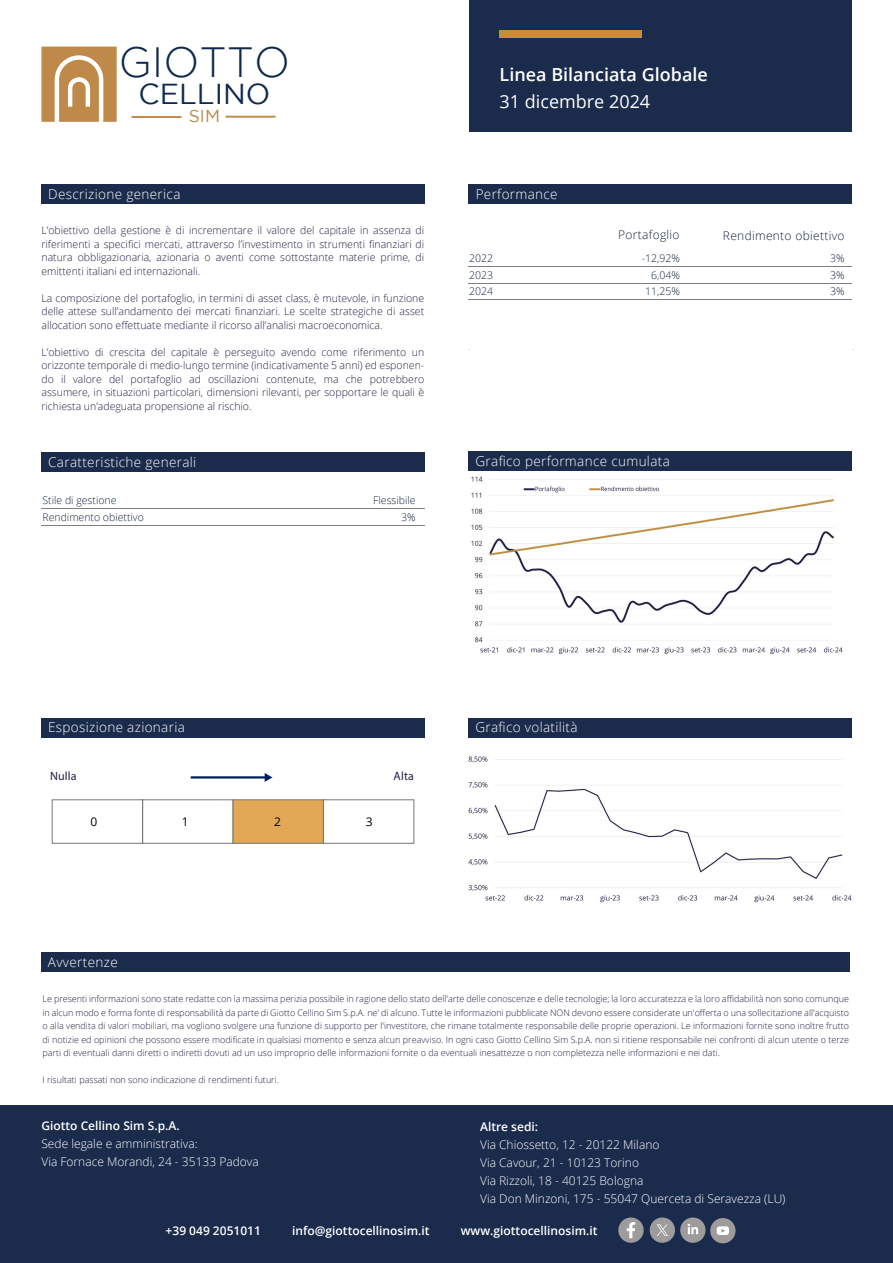
<style>
.page{position:relative;width:893px;height:1263px;background:#fff}
.page>*{position:absolute;margin:0;border:0;box-sizing:border-box;transform-origin:0 0}
.t1{font:300 42.3px "Gotham";color:#0e294d}
.t2{font:28.8px "Gotham";color:#0e294d}
.t3{font:600 18px "Open Sans";color:#fff}
.t4{font:18px "Open Sans";color:#fff}
.t5{font:17.25px "Gotham";color:#be8949}
.t6{font:300 13.5px "Open Sans";letter-spacing:.025em;color:#fff}
.t7{font:300 12px/18px "Open Sans";color:#fff}
.t8{font:600 12px "Open Sans";color:#fff}
.t9{font:300 12px "Open Sans";letter-spacing:.025em;color:#122342}
.t10{font:12px "Myriad Pro";letter-spacing:.01em;color:#212145}
.t11{font:12px "Open Sans";color:#000}
.t12{font:300 10.5px/13.5px "Open Sans";color:#212145;text-align:justify}
.t13{font:300 10.5px/16.5px "Open Sans";color:#122342;text-align:justify}
.t14{font:300 9px/13.5px "Open Sans";color:#212145;text-align:justify}
</style>
<div class="page">
<img style="left:0;top:0;width:893px;height:1106px">
<div style="left:0;top:1106px;width:893px;height:157px;background:#1a2b4c"></div>
<div style="left:680px;top:1217px;width:25px;height:26px;background:#9d9b9c;border-radius:50%"></div>
<svg style="left:688px;top:1224px;width:10px;height:10px"></svg>
<div style="left:710px;top:1218px;width:25px;height:25px;background:#9d9b9c;border-radius:50%"></div>
<svg style="left:717px;top:1226px;width:12px;height:9px"></svg>
<div style="left:618px;top:1217px;width:26px;height:26px;background:#9d9b9c;border-radius:50%"></div>
<svg style="left:627px;top:1222px;width:8px;height:16px"></svg>
<div style="left:650px;top:1217px;width:25px;height:26px;background:#9d9b9c;border-radius:50%"></div>
<svg style="left:657px;top:1224px;width:11px;height:12px"></svg>
<div style="left:41px;top:953px;width:808px;height:19px;background:#1a2b4c"></div>
<div style="left:469px;top:184px;width:383px;height:19px;background:#1a2b4c"></div>
<hr style="left:469px;top:266px;width:383px;height:1px;background:#7f7f7f">
<hr style="left:469px;top:283px;width:383px;height:1px;background:#7f7f7f">
<hr style="left:469px;top:299px;width:383px;height:1px;background:#7f7f7f">
<div style="left:41px;top:718px;width:383px;height:19px;background:#1a2b4c"></div>
<hr style="left:191px;top:776px;width:75px;height:2px;background:#00215d">
<svg style="left:265px;top:773px;width:7px;height:9px"></svg>
<div style="left:52px;top:799px;width:91px;height:45px;border:1px solid #777"></div>
<div style="left:142px;top:799px;width:91px;height:45px;border:1px solid #777"></div>
<div style="left:233px;top:799px;width:91px;height:45px;background:#e2a855;border:1px solid #777"></div>
<div style="left:323px;top:799px;width:91px;height:45px;border:1px solid #777"></div>
<div style="left:469px;top:452px;width:383px;height:19px;background:#1a2b4c"></div>
<img style="left:470px;top:473px;width:374px;height:189px">
<div style="left:41px;top:452px;width:383px;height:20px;background:#1a2b4c"></div>
<hr style="left:42px;top:508px;width:383px;height:1px;background:#7f7f7f">
<hr style="left:42px;top:525px;width:383px;height:1px;background:#7f7f7f">
<img style="left:466px;top:753px;width:389px;height:159px">
<div style="left:469px;top:718px;width:383px;height:19px;background:#1a2b4c"></div>
<div style="left:41px;top:185px;width:384px;height:19px;background:#1a2b4c"></div>
<div style="left:469px;top:0;width:382px;height:131px;background:#1a2b4c"></div>
<div style="left:499px;top:30px;width:142px;height:8px;background:#c68d41"></div>
<svg style="left:41px;top:47px;width:76px;height:75px"></svg>
<hr style="left:131px;top:116px;width:50px;height:2px;background:#be8949">
<hr style="left:226px;top:116px;width:49px;height:2px;background:#be8949">
<h1 class="t1" style="left:119px;top:39px;width:173px">GIOTTO</h1>
<h2 class="t2" style="left:138px;top:78px;width:133px">CELLINO</h2>
<h3 class="t5" style="left:189px;top:106px;width:33px">SIM</h3>
<h3 class="t6" style="left:48px;top:185px;width:134px">Descrizione generica</h3>
<p class="t12" style="left:41px;top:223px;width:384px">L’obiettivo della gestione è di incrementare il valore del capitale in assenza di riferimenti a specifici mercati, attraverso l’investimento in strumenti finanziari di natura obbligazionaria, azionaria o aventi come sottostante materie prime, di emittenti italiani ed internazionali.</p>
<p class="t12" style="left:41px;top:291px;width:384px">La composizione del portafoglio, in termini di asset class, è mutevole, in funzione delle attese sull’andamento dei mercati finanziari. Le scelte strategiche di asset allocation sono effettuate mediante il ricorso all’analisi macroeconomica.</p>
<p class="t12" style="left:41px;top:345px;width:384px">L’obiettivo di crescita del capitale è perseguito avendo come riferimento un orizzonte temporale di medio-lungo termine (indicativamente 5 anni) ed esponen&shy;do il valore del portafoglio ad oscillazioni contenute, ma che potrebbero assumere, in situazioni particolari, dimensioni rilevanti, per sopportare le quali è richiesta un’adeguata propensione al rischio.</p>
<h3 class="t3" style="left:500px;top:62px;width:210px">Linea Bilanciata Globale</h3>
<h3 class="t4" style="left:500px;top:89px;width:152px">31 dicembre 2024</h3>
<h3 class="t6" style="left:476px;top:185px;width:84px">Performance</h3>
<h3 class="t9" style="left:618px;top:227px;width:63px">Portafoglio</h3>
<h3 class="t9" style="left:723px;top:228px;width:123px">Rendimento obiettivo</h3>
<p class="t13" style="left:469px;top:250px;width:25px">2022<br>2023<br>2024</p>
<p class="t13" style="left:642px;top:250px;width:40px;text-align:right">-12,92%<br>6,04%<br>11,25%</p>
<p class="t13" style="left:830px;top:250px;width:16px">3% 3% 3%</p>
<h3 class="t6" style="left:48px;top:453px;width:149px">Caratteristiche generali</h3>
<h3 class="t6" style="left:475px;top:452px;width:196px">Grafico performance cumulata</h3>
<p class="t13" style="left:43px;top:492px;width:75px">Stile di gestione</p>
<p class="t13" style="left:373px;top:492px;width:44px">Flessibile</p>
<p class="t13" style="left:43px;top:508px;width:103px">Rendimento obiettivo</p>
<p class="t13" style="left:401px;top:508px;width:16px">3%</p>
<h3 class="t6" style="left:48px;top:718px;width:138px">Esposizione azionaria</h3>
<h3 class="t10" style="left:50px;top:768px;width:28px">Nulla</h3>
<h3 class="t10" style="left:394px;top:768px;width:22px">Alta</h3>
<h3 class="t11" style="left:90px;top:813px;width:8px">0</h3>
<h3 class="t11" style="left:182px;top:813px;width:8px">1</h3>
<h3 class="t11" style="left:274px;top:813px;width:8px">2</h3>
<h3 class="t11" style="left:366px;top:813px;width:8px">3</h3>
<h3 class="t6" style="left:475px;top:718px;width:104px">Grafico volatilità</h3>
<h3 class="t6" style="left:48px;top:953px;width:71px">Avvertenze</h3>
<p class="t14" style="left:42px;top:992px;width:808px">Le presenti informazioni sono state redatte con la massima perizia possibile in ragione dello stato dell'arte delle conoscenze e delle tecnologie; la loro accuratezza e la loro affidabilità non sono comunque in alcun modo e forma fonte di responsabilità da parte di Giotto Cellino Sim S.p.A. ne' di alcuno. Tutte le informazioni pubblicate NON devono essere considerate un'offerta o una sollecitazione all'acquisto o alla vendita di valori mobiliari, ma vogliono svolgere una funzione di supporto per l'investitore, che rimane totalmente responsabile delle proprie operazioni. Le informazioni fornite sono inoltre frutto di notizie ed opinioni che possono essere modificate in qualsiasi momento e senza alcun preavviso. In ogni caso Giotto Cellino Sim S.p.A. non si ritiene responsabile nei confronti di alcun utente o terze parti di eventuali danni diretti o indiretti dovuti ad un uso improprio delle informazioni fornite o da eventuali inesattezze o non completezza nelle informazioni e nei dati.</p>
<p class="t14" style="left:42px;top:1073px;width:238px">I risultati passati non sono indicazione di rendimenti futuri.</p>
<h3 class="t8" style="left:41px;top:1118px;width:140px">Giotto Cellino Sim S.p.A.</h3>
<h3 class="t7" style="left:41px;top:1135px;width:219px">Sede legale e amministrativa:<br>Via Fornace Morandi, 24 - 35133 Padova</h3>
<h3 class="t8" style="left:480px;top:1118px;width:60px">Altre sedi:</h3>
<h3 class="t7" style="left:480px;top:1135px;width:307px">Via Chiossetto, 12 - 20122 Milano<br>Via Cavour, 21 - 10123 Torino<br>Via Rizzoli, 18 - 40125 Bologna<br>Via Don Minzoni, 175 - 55047 Querceta di Seravezza (LU)</h3>
<h3 class="t8" style="left:166px;top:1223px;width:97px">+39 049 2051011</h3>
<h3 class="t8" style="left:292px;top:1223px;width:139px">info@giottocellinosim.it</h3>
<h3 class="t8" style="left:461px;top:1223px;width:138px">www.giottocellinosim.it</h3>
</div>
